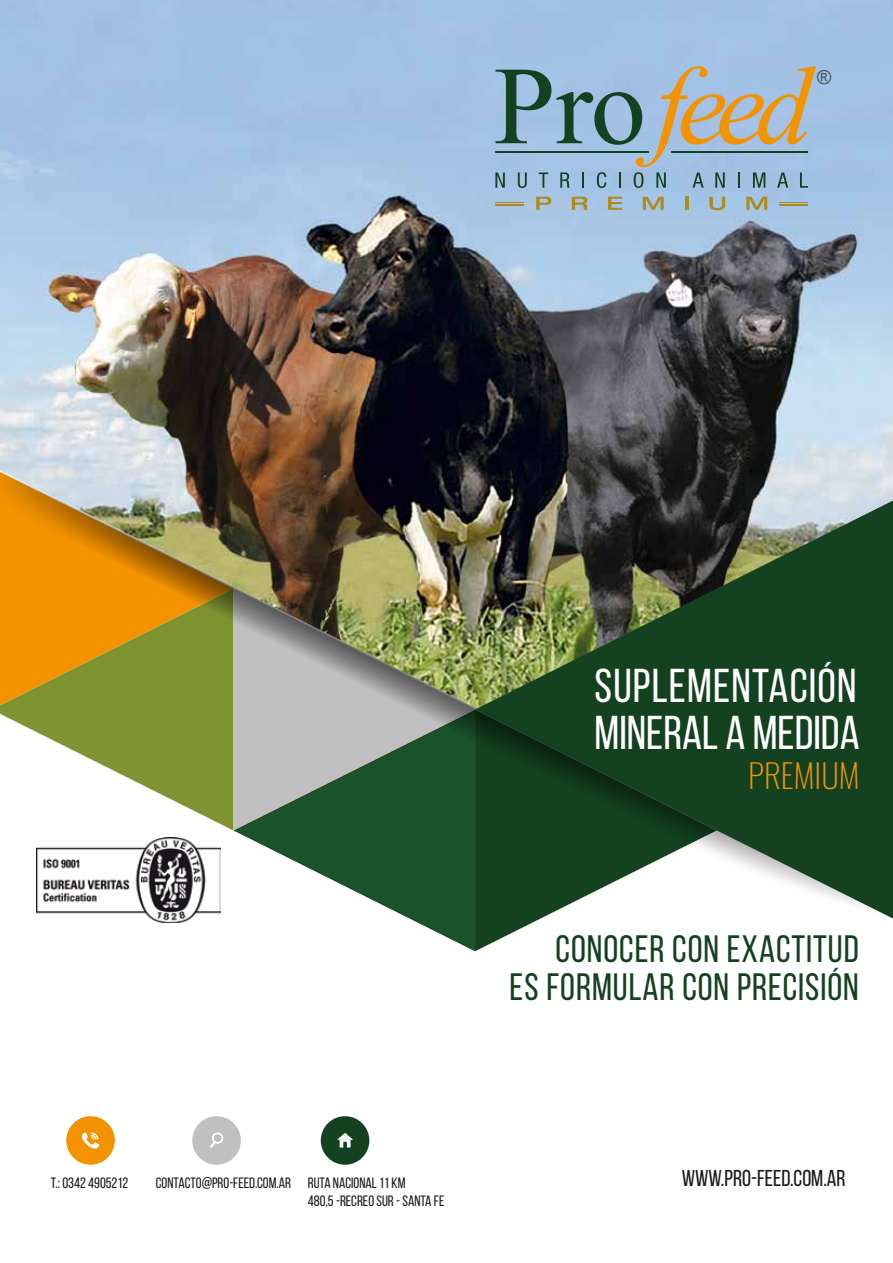
<style>
.page{position:relative;width:893px;height:1263px;background:#fff}
.page>*{position:absolute;margin:0;border:0;box-sizing:border-box;transform-origin:0 0}
.t1{font:47.4px/47.4px "Bebas Neue";letter-spacing:.01em;color:#fff}
.t2{font:38.1px/38.1px "Bebas Neue";letter-spacing:.025em;color:#144221;text-align:right}
.t3{font:200 32.85px "Oswald";color:#f39300}
.t4{font:22.95px "Bebas Neue";color:#1a1a18}
.t5{font:19.2px "Arial";color:#485155}
.t6{font:15px/18px "Bebas Neue";color:#1a1a18}
</style>
<div class="page">
<img style="left:0;top:0;width:893px;height:466px">
<svg style="left:414px;top:921px;width:61px;height:30px"></svg>
<svg style="left:475px;top:921px;width:61px;height:30px"></svg>
<img style="left:0;top:466px;width:893px;height:455px">
<svg style="left:475px;top:500px;width:418px;height:418px;background:#3b5a3e"></svg>
<svg style="left:495px;top:66px;width:321px;height:122px;background:#99adb8"></svg>
<svg style="left:536px;top:197px;width:15px;height:13px"></svg>
<svg style="left:572px;top:197px;width:16px;height:13px"></svg>
<svg style="left:608px;top:197px;width:14px;height:13px"></svg>
<svg style="left:643px;top:197px;width:21px;height:13px"></svg>
<svg style="left:685px;top:197px;width:3px;height:13px"></svg>
<svg style="left:709px;top:197px;width:16px;height:13px"></svg>
<svg style="left:746px;top:197px;width:21px;height:13px"></svg>
<svg style="left:495px;top:202px;width:29px;height:3px"></svg>
<svg style="left:779px;top:202px;width:29px;height:3px"></svg>
<div style="left:192px;top:1116px;width:49px;height:49px;background:#c0c0c1;border-radius:50%"></div>
<svg style="left:210px;top:1132px;width:14px;height:16px"></svg>
<div style="left:321px;top:1116px;width:48px;height:49px;background:#144221;border-radius:50%"></div>
<svg style="left:337px;top:1133px;width:16px;height:14px"></svg>
<div style="left:66px;top:1116px;width:49px;height:49px;background:#f39300;border-radius:50%"></div>
<svg style="left:82px;top:1132px;width:17px;height:16px"></svg>
<img style="left:37px;top:838px;width:184px;height:84px">
<p class="t5" style="left:817px;top:65px;width:16px">®</p>
<h1 class="t1" style="left:595px;top:661px;width:267px">SUPLEMENTACIÓN<br>MINERAL A MEDIDA</h1>
<h3 class="t3" style="left:748px;top:754px;width:113px">PREMIUM</h3>
<h2 class="t2" style="left:510px;top:929px;width:351px">CONOCER CON EXACTITUD<br>ES FORMULAR CON PRECISIÓN</h2>
<p class="t6" style="left:51px;top:1174px;width:79px">T.: 0342 4905212</p>
<p class="t6" style="left:308px;top:1174px;width:138px;text-indent:-152px">CONTACTO@PRO-FEED.COM.AR RUTA NACIONAL 11 KM<br>480,5 -RECREO SUR - SANTA FE</p>
<h3 class="t4" style="left:682px;top:1165px;width:165px">WWW.PRO-FEED.COM.AR</h3>
</div>
